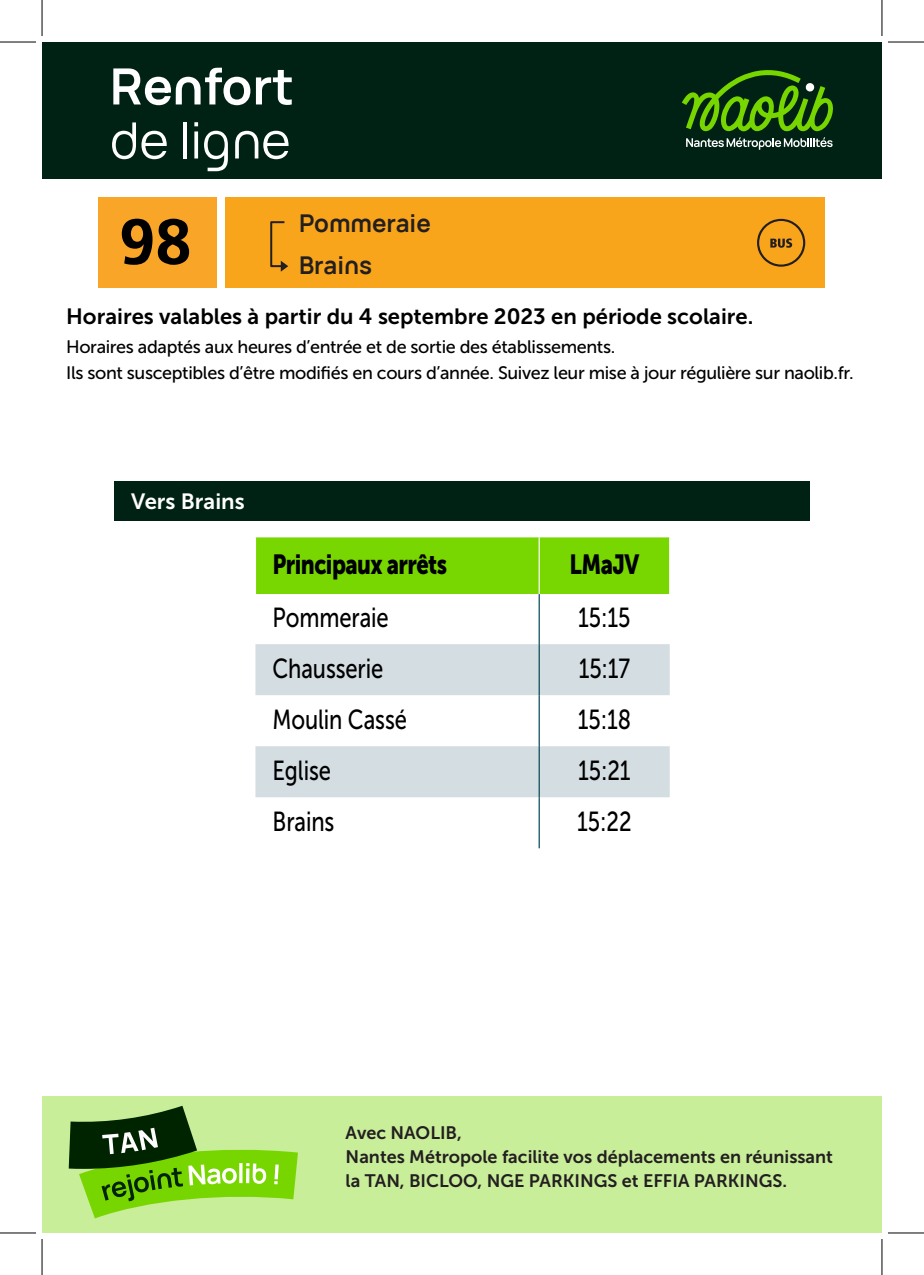
<style>
.page{position:relative;width:924px;height:1275px;background:#fff}
.page>*{position:absolute;margin:0;border:0;box-sizing:border-box;transform-origin:0 0}
.t1{font:700 50px "Naotypo";color:#fff}
.t2{font:50px "Naotypo";color:#fff}
.Texte_de_corps_gauch{font:27.6px "Museo Sans 500";letter-spacing:-.005em;color:#000001;scale:.8 1}
.Texte_de_corps_centr{font:27.6px "Museo Sans 500";letter-spacing:-.005em;color:#000001;scale:.8 1}
.Texte_En-tête{font:27.6px "Museo Sans 900";letter-spacing:-.025em;color:#000001;scale:.8 1}
.t3{font:700 24px "Naotypo";color:#231f20}
.t4{font:22px "Museo Sans 700";color:#000001}
.t5{font:22px "Museo Sans 700";color:#fff}
.t6{font:18px "Museo Sans 500";letter-spacing:-.02em;color:#000001}
.t7{font:18px/24px "Museo Sans 700";color:#231f20}
</style>
<div class="page">
<div style="left:225px;top:197px;width:599px;height:91px;background:#f9a51b"></div>
<svg style="left:270px;top:221px;width:18px;height:51px"></svg>
<svg style="left:757px;top:219px;width:47px;height:48px"></svg>
<div style="left:114px;top:481px;width:695px;height:40px;background:#002214"></div>
<div style="left:256px;top:537px;width:412px;height:57px;background:#78d700"></div>
<svg style="left:256px;top:594px;width:413px;height:254px"></svg>
<svg style="left:255px;top:644px;width:414px;height:153px;fill:#d4dde2"></svg>
<hr style="left:538px;top:537px;width:1px;height:57px;background:#fff">
<hr style="left:538px;top:594px;width:1px;height:50px;background:#004650">
<hr style="left:538px;top:644px;width:1px;height:51px;background:#004650">
<hr style="left:538px;top:695px;width:1px;height:51px;background:#004650">
<hr style="left:538px;top:746px;width:1px;height:51px;background:#004650">
<hr style="left:538px;top:797px;width:1px;height:51px;background:#004650">
<div style="left:99px;top:197px;width:118px;height:91px;background:#f9a628"></div>
<svg style="left:122px;top:219px;width:30px;height:46px"></svg>
<svg style="left:158px;top:219px;width:31px;height:46px"></svg>
<div style="left:42px;top:42px;width:839px;height:136px;background:#002214"></div>
<svg style="left:682px;top:70px;width:151px;height:80px"></svg>
<div style="left:42px;top:1096px;width:839px;height:137px;background:#c9ee9a"></div>
<svg style="left:69px;top:1105px;width:229px;height:113px"></svg>
<hr style="left:0;top:42px;width:36px;height:1px;background:#000">
<hr style="left:887px;top:42px;width:36px;height:1px;background:#000">
<hr style="left:0;top:1232px;width:36px;height:1px;background:#000">
<hr style="left:887px;top:1232px;width:36px;height:1px;background:#000">
<hr style="left:42px;top:0;width:1px;height:36px;background:#000">
<hr style="left:42px;top:1239px;width:1px;height:36px;background:#000">
<hr style="left:881px;top:0;width:1px;height:36px;background:#000">
<hr style="left:881px;top:1239px;width:1px;height:36px;background:#000">
<p class="t1" style="left:110px;top:45px;width:186px">Renfort</p>
<p class="t2" style="left:110px;top:103px;width:182px">de ligne</p>
<p class="t3" style="left:299px;top:203px;width:133px">Pommeraie</p>
<p class="t3" style="left:299px;top:245px;width:74px">Brains</p>
<p class="t4" style="left:66px;top:304px;width:688px">Horaires valables à partir du 4 septembre 2023 en période scolaire.</p>
<p class="t6" style="left:66px;top:337px;width:550px">Horaires adaptés aux heures d’entrée et de sortie des établissements.</p>
<p class="t6" style="left:66px;top:363px;width:788px">Ils sont susceptibles d’être modifiés en cours d’année. Suivez leur mise à jour régulière sur naolib.fr.</p>
<p class="t5" style="left:131px;top:489px;width:115px">Vers Brains</p>
<p class="Texte_En-tête" style="left:272px;top:548px;width:220px">Principaux arrêts</p>
<p class="Texte_En-tête" style="left:569px;top:548px;width:89px">LMaJV</p>
<p class="Texte_de_corps_gauch" style="left:272px;top:603px;width:147px">Pommeraie</p>
<p class="Texte_de_corps_centr" style="left:578px;top:603px;width:67px">15:15</p>
<p class="Texte_de_corps_gauch" style="left:272px;top:653px;width:140px">Chausserie</p>
<p class="Texte_de_corps_centr" style="left:578px;top:653px;width:66px">15:17</p>
<p class="Texte_de_corps_gauch" style="left:272px;top:704px;width:169px">Moulin Cassé</p>
<p class="Texte_de_corps_centr" style="left:577px;top:704px;width:68px">15:18</p>
<p class="Texte_de_corps_gauch" style="left:272px;top:755px;width:75px">Eglise</p>
<p class="Texte_de_corps_centr" style="left:578px;top:755px;width:67px">15:21</p>
<p class="Texte_de_corps_gauch" style="left:272px;top:806px;width:79px">Brains</p>
<p class="Texte_de_corps_centr" style="left:577px;top:806px;width:69px">15:22</p>
<p class="t7" style="left:345px;top:1120px;width:118px">Avec NAOLIB,</p>
<p class="t7" style="left:345px;top:1144px;width:488px">Nantes Métropole facilite vos déplacements en réunissant la TAN, BICLOO, NGE PARKINGS et EFFIA PARKINGS.</p>
</div>
